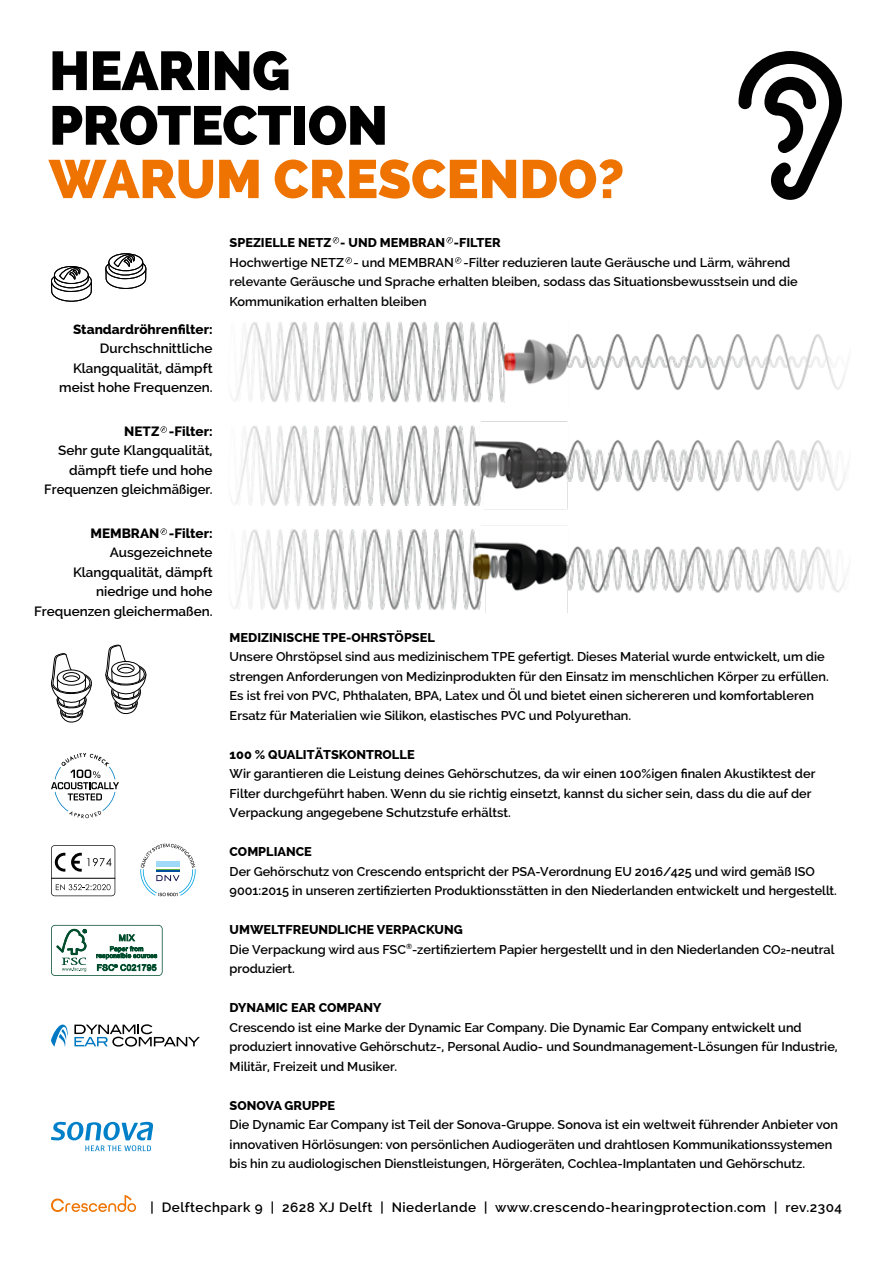
<style>
.page{position:relative;width:893px;height:1263px;background:#fff}
.page>*{position:absolute;margin:0;border:0;box-sizing:border-box;transform-origin:0 0}
.t1{font:800 54px "Raleway";color:#ee7300}
.t2{font:600 13.5px/19.5px "Raleway";color:#000;text-align:right}
.t3{font:600 13.5px "Raleway";letter-spacing:.035em;color:#000}
.t4{font:800 13.5px "Raleway";color:#000}
.t5{font:600 12.75px/19.5px "Raleway";color:#000}
.t6{font:800 12.75px "Raleway";color:#000}
.s1{font-weight:800}
</style>
<div class="page">
<svg style="left:738px;top:51px;width:104px;height:149px"></svg>
<img style="left:234px;top:321px;width:612px;height:82px">
<img style="left:234px;top:421px;width:612px;height:88px">
<img style="left:234px;top:525px;width:612px;height:87px">
<svg style="left:74px;top:1024px;width:126px;height:23px"></svg>
<svg style="left:51px;top:1024px;width:17px;height:22px"></svg>
<svg style="left:51px;top:753px;width:68px;height:65px"></svg>
<svg style="left:51px;top:653px;width:41px;height:70px"></svg>
<svg style="left:105px;top:644px;width:42px;height:71px"></svg>
<svg style="left:51px;top:1122px;width:102px;height:29px"></svg>
<svg style="left:51px;top:925px;width:112px;height:51px"></svg>
<div style="left:52px;top:926px;width:110px;height:49px;background:#fff;border-radius:3px"></div>
<svg style="left:56px;top:929px;width:31px;height:42px"></svg>
<svg style="left:96px;top:934px;width:61px;height:37px"></svg>
<svg style="left:140px;top:843px;width:56px;height:53px"></svg>
<svg style="left:51px;top:845px;width:64px;height:51px"></svg>
<div style="left:54px;top:266px;width:34px;height:17px;background:#5e5e5e;border-radius:50%"></div>
<div style="left:54px;top:266px;width:35px;height:18px;border:1px solid #000;border-radius:50%"></div>
<svg style="left:51px;top:267px;width:41px;height:35px"></svg>
<div style="left:108px;top:253px;width:35px;height:18px;border:1px solid #000;border-radius:50%"></div>
<svg style="left:105px;top:254px;width:42px;height:35px"></svg>
<svg style="left:51px;top:1195px;width:85px;height:17px"></svg>
<svg style="left:161px;top:426px;width:6px;height:7px"></svg>
<svg style="left:161px;top:528px;width:6px;height:7px"></svg>
<svg style="left:333px;top:237px;width:6px;height:6px"></svg>
<svg style="left:446px;top:237px;width:7px;height:6px"></svg>
<svg style="left:345px;top:257px;width:7px;height:7px"></svg>
<svg style="left:455px;top:257px;width:6px;height:7px"></svg>
<svg style="left:53px;top:51px;width:34px;height:39px"></svg>
<svg style="left:93px;top:51px;width:102px;height:39px"></svg>
<div style="left:198px;top:51px;width:11px;height:39px;background:#000"></div>
<svg style="left:215px;top:51px;width:73px;height:39px"></svg>
<svg style="left:53px;top:106px;width:238px;height:39px"></svg>
<div style="left:294px;top:106px;width:11px;height:39px;background:#000"></div>
<svg style="left:309px;top:106px;width:76px;height:39px"></svg>
<h1 class="t1" style="left:49px;top:148px;width:577px">WARUM CRESCENDO?</h1>
<p class="t4" style="left:73px;top:321px;width:141px">Standardröhrenfilter:</p>
<p class="t2" style="left:59px;top:339px;width:155px">Durchschnittliche<br>Klangqualität, dämpft meist hohe Frequenzen.</p>
<p class="t4" style="left:124px;top:423px;width:90px">NETZ -Filter:</p>
<p class="t2" style="left:44px;top:441px;width:170px">Sehr gute Klangqualität, dämpft tiefe und hohe<br>Frequenzen gleichmäßiger.</p>
<p class="t4" style="left:90px;top:525px;width:124px">MEMBRAN -Filter:</p>
<p class="t2" style="left:34px;top:543px;width:180px">Ausgezeichnete<br>Klangqualität, dämpft niedrige und hohe<br>Frequenzen gleichermaßen.</p>
<p class="t6" style="left:230px;top:235px;width:273px">SPEZIELLE NETZ - UND MEMBRAN -FILTER</p>
<p class="t5" style="left:230px;top:252px;width:569px">Hochwertige NETZ - und MEMBRAN -Filter reduzieren laute Geräusche und Lärm, während relevante Geräusche und Sprache erhalten bleiben, sodass das Situationsbewusstsein und die<br>Kommunikation erhalten bleiben</p>
<p class="t6" style="left:230px;top:630px;width:207px">MEDIZINISCHE TPE-OHRSTÖPSEL</p>
<p class="t5" style="left:230px;top:647px;width:601px">Unsere Ohrstöpsel sind aus medizinischem TPE gefertigt. Dieses Material wurde entwickelt, um die strengen Anforderungen von Medizinprodukten für den Einsatz im menschlichen Körper zu erfüllen.<br>Es ist frei von PVC, Phthalaten, BPA, Latex und Öl und bietet einen sichereren und komfortableren Ersatz für Materialien wie Silikon, elastisches PVC und Polyurethan.</p>
<p class="t6" style="left:230px;top:747px;width:187px">100 % QUALITÄTSKONTROLLE</p>
<p class="t5" style="left:230px;top:764px;width:587px">Wir garantieren die Leistung deines Gehörschutzes, da wir einen 100%igen finalen Akustiktest der<br>Filter durchgeführt haben. Wenn du sie richtig einsetzt, kannst du sicher sein, dass du die auf der<br>Verpackung angegebene Schutzstufe erhältst.</p>
<p class="t6" style="left:230px;top:844px;width:84px">COMPLIANCE</p>
<p class="t5" style="left:230px;top:861px;width:609px">Der Gehörschutz von Crescendo entspricht der PSA-Verordnung EU 2016/425 und wird gemäß ISO<br>9001:2015 in unseren zertifizierten Produktionsstätten in den Niederlanden entwickelt und hergestellt.</p>
<p class="t5" style="left:230px;top:920px;width:606px"><span class="s1">UMWELTFREUNDLICHE VERPACKUNG<br></span>Die Verpackung wird aus FSC<sup>®</sup>-zertifiziertem Papier hergestellt und in den Niederlanden CO₂-neutral produziert.</p>
<p class="t6" style="left:230px;top:1000px;width:153px">DYNAMIC EAR COMPANY</p>
<p class="t5" style="left:230px;top:1017px;width:610px">Crescendo ist eine Marke der Dynamic Ear Company. Die Dynamic Ear Company entwickelt und produziert innovative Gehörschutz-, Personal Audio- und Soundmanagement-Lösungen für Industrie,<br>Militär, Freizeit und Musiker.</p>
<p class="t6" style="left:230px;top:1098px;width:107px">SONOVA GRUPPE</p>
<p class="t5" style="left:230px;top:1115px;width:610px">Die Dynamic Ear Company ist Teil der Sonova-Gruppe. Sonova ist ein weltweit führender Anbieter von innovativen Hörlösungen: von persönlichen Audiogeräten und drahtlosen Kommunikationssystemen bis hin zu audiologischen Dienstleistungen, Hörgeräten, Cochlea-Implantaten und Gehörschutz.</p>
<p class="t3" style="left:150px;top:1199px;width:693px">| Delftechpark 9 | 2628 XJ Delft | Niederlande | www.crescendo-hearingprotection.com | rev.2304</p>
</div>
